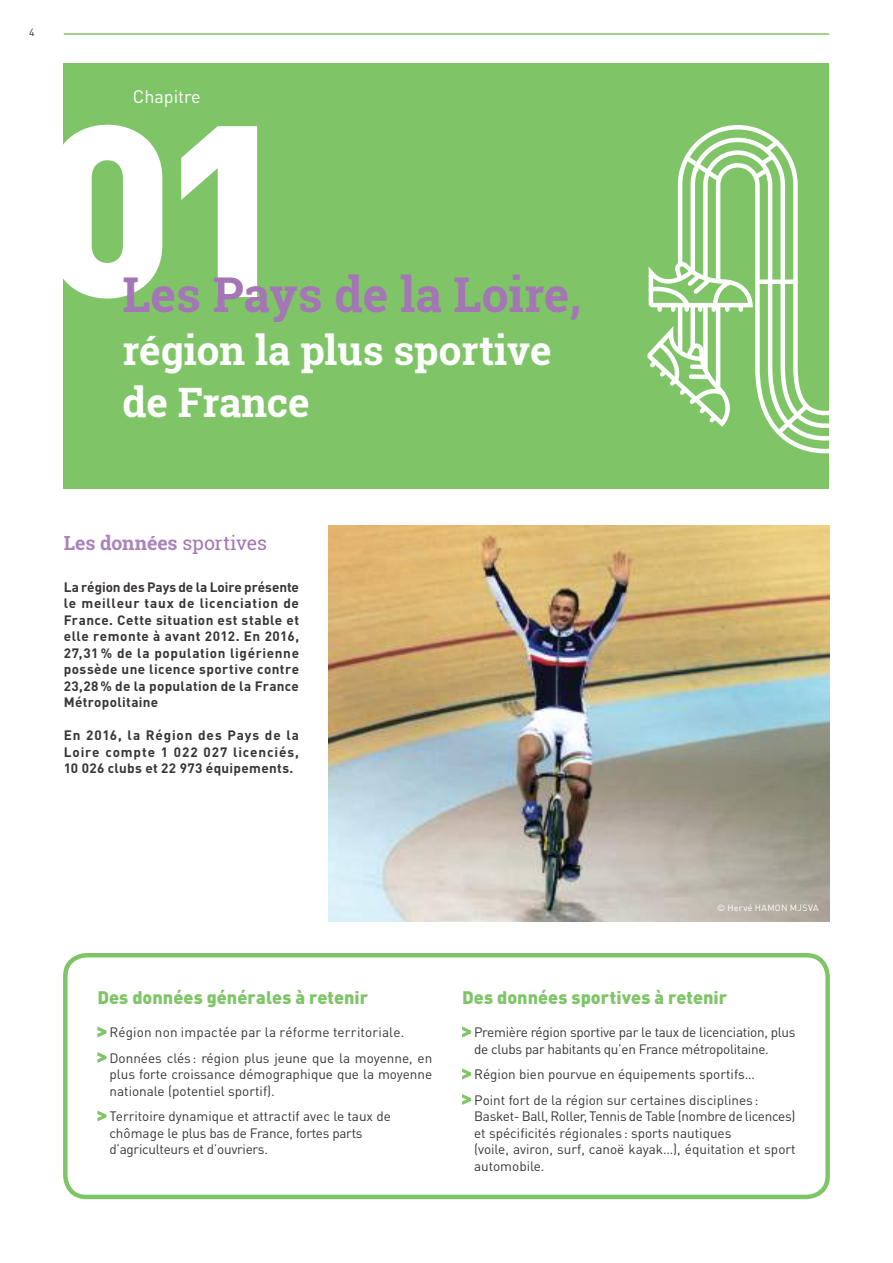
<style>
.page{position:relative;width:893px;height:1263px;background:#fff}
.page>*{position:absolute;margin:0;border:0;box-sizing:border-box;transform-origin:0 0}
.t1{font:900 240px "DIN Pro";color:#fff}
.t2{font:700 48px "Roboto Slab";color:#a476b5}
.t3{font:700 40.5px/52.5px "Roboto Slab";color:#fff}
.t4{font:700 19.5px "Roboto Slab";letter-spacing:-.01em;color:#ab83bb}
.t5{font:900 18px "DIN Pro";color:#7fc568}
.t6{font:18px "DIN Pro";color:#fff}
.t7{font:13.5px/16.5px "DIN Pro";color:#393535}
.t8{font:700 13.5px/16.5px "DIN Pro";letter-spacing:.025em;color:#393535;text-align:justify}
.t9{font:13.5px/16.5px "DIN Pro";letter-spacing:-.02em;color:#393535}
.t10{font:10.5px "DIN Pro";color:#393535}
.t11{font:9px "DIN Pro";letter-spacing:.03em;color:#fff}
.s1{font-weight:400;color:#a476b5}
</style>
<div class="page">
<hr style="left:64px;top:33px;width:765px;height:2px;background:#7fc568">
<div style="left:63px;top:953px;width:767px;height:246px;border:4px solid #7fc568;border-radius:21px"></div>
<div style="left:64px;top:64px;width:765px;height:425px;background:#7fc568"></div>
<svg style="left:97px;top:1026px;width:9px;height:11px"></svg>
<svg style="left:97px;top:1052px;width:9px;height:11px"></svg>
<svg style="left:97px;top:1110px;width:9px;height:11px"></svg>
<svg style="left:462px;top:1026px;width:9px;height:11px"></svg>
<svg style="left:462px;top:1068px;width:9px;height:11px"></svg>
<svg style="left:462px;top:1094px;width:9px;height:11px"></svg>
<img style="left:329px;top:526px;width:500px;height:396px">
<svg style="left:705px;top:125px;width:66px;height:10px"></svg>
<svg style="left:647px;top:136px;width:182px;height:317px"></svg>
<p class="t10" style="left:29px;top:25px;width:7px">4</p>
<h3 class="t6" style="left:133px;top:85px;width:69px">Chapitre</h3>
<h1 class="t1" style="left:41px;top:47px;width:254px">01</h1>
<h2 class="t2" style="left:122px;top:262px;width:460px">Les Pays de la Loire,</h2>
<h3 class="t3" style="left:122px;top:323px;width:431px">région la plus sportive de France</h3>
<h3 class="t4" style="left:64px;top:529px;width:205px">Les données <span class="s1">sportives</span></h3>
<p class="t8" style="left:64px;top:578px;width:237px">La région des Pays de la Loire présente le meilleur taux de licenciation de France. Cette situation est stable et elle remonte à avant 2012. En 2016, 27,31 % de la population ligérienne possède une licence sportive contre 23,28 % de la population de la France Métropolitaine</p>
<p class="t8" style="left:64px;top:727px;width:237px">En 2016, la Région des Pays de la Loire compte 1 022 027 licenciés, 10 026 clubs et 22 973 équipements.</p>
<h3 class="t5" style="left:97px;top:986px;width:272px">Des données générales à retenir</h3>
<p class="t7" style="left:110px;top:1019px;width:324px;line-height:25.5px">Région non impactée par la réforme territoriale.<br>Données clés : région plus jeune que la moyenne, en</p>
<p class="t7" style="left:110px;top:1066px;width:324px">plus forte croissance démographique que la moyenne nationale (potentiel sportif).</p>
<p class="t9" style="left:109px;top:1108px;width:283px">Territoire dynamique et attractif avec le taux de chômage le plus bas de France, fortes parts d’agriculteurs et d’ouvriers.</p>
<p class="t11" style="left:717px;top:902px;width:103px">© Hervé HAMON MJSVA</p>
<h3 class="t5" style="left:462px;top:986px;width:267px">Des données sportives à retenir</h3>
<p class="t9" style="left:474px;top:1024px;width:323px">Première région sportive par le taux de licenciation, plus de clubs par habitants qu’en France métropolitaine.</p>
<p class="t7" style="left:474px;top:1061px;width:286px;line-height:25.5px">Région bien pourvue en équipements sportifs…<br>Point fort de la région sur certaines disciplines :</p>
<p class="t7" style="left:474px;top:1108px;width:323px">Basket- Ball, Roller, Tennis de Table (nombre de licences) et spécificités régionales : sports nautiques<br>(voile, aviron, surf, canoë kayak…), équitation et sport automobile.</p>
</div>
